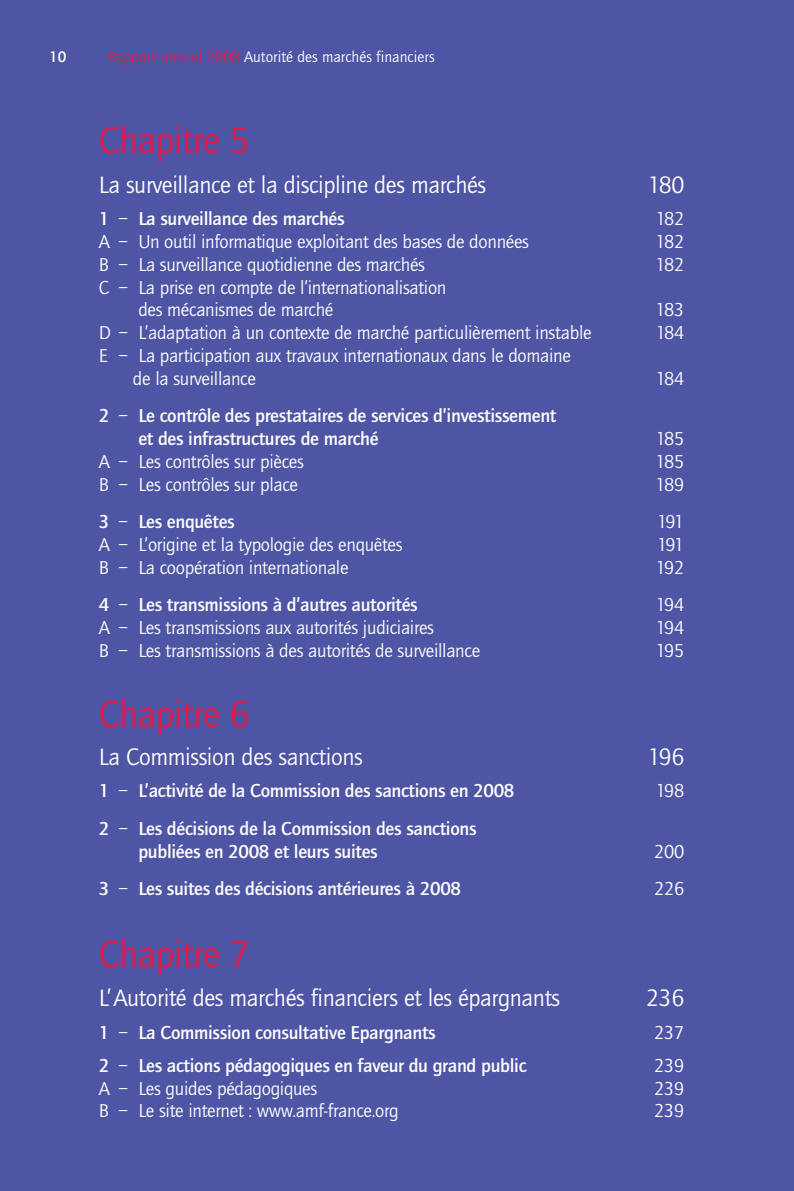
<style>
.page{position:relative;width:794px;height:1191px;background:#fff}
.page>*{position:absolute;margin:0;border:0;box-sizing:border-box;transform-origin:0 0}
.t1{font:38.5px "Quay Sans";letter-spacing:-.015em;color:#e31a47}
.t2{font:24.5px "Quay Sans";letter-spacing:-.015em;color:#fff}
.t3{font:19.25px/22.8px "Quay Sans";letter-spacing:-.015em;color:#fff}
.t4{font:500 19.25px/22.8px "Quay Sans";letter-spacing:-.015em;color:#fff}
.t5{font:15.75px "Quay Sans";color:#fff}
.t6{font:500 15.75px "Quay Sans";color:#fff}
.s1{color:#e31a47}
.s2{font-weight:400}
</style>
<div class="page">
<div style="left:0;top:0;width:793px;height:1191px;background:#4e55a4"></div>
<p class="t6" style="left:49px;top:50px;width:19px">10</p>
<p class="t5" style="left:107px;top:50px;width:328px"><span class="s1">Rapport annuel 2008</span> Autorité des marchés financiers</p>
<h1 class="t1" style="left:99px;top:126px;width:153px">Chapitre 5</h1>
<p class="t2" style="left:99px;top:175px;width:389px">La surveillance et la discipline des marchés</p>
<p class="t2" style="left:648px;top:175px;width:38px">180</p>
<p class="t4" style="left:99px;top:209px;width:247px">1 <span class="s2">–</span> La surveillance des marchés</p>
<p class="t3" style="left:655px;top:209px;width:30px">182</p>
<p class="t3" style="left:99px;top:232px;width:432px">A – Un outil informatique exploitant des bases de données</p>
<p class="t3" style="left:655px;top:232px;width:30px">182</p>
<p class="t3" style="left:99px;top:255px;width:328px">B – La surveillance quotidienne des marchés</p>
<p class="t3" style="left:655px;top:255px;width:30px">182</p>
<p class="t3" style="left:138px;top:277px;width:310px;text-indent:-40px">C – La prise en compte de l’internationalisation des mécanismes de marché</p>
<p class="t3" style="left:655px;top:300px;width:30px">183</p>
<p class="t3" style="left:99px;top:323px;width:494px">D – L’adaptation à un contexte de marché particulièrement instable</p>
<p class="t3" style="left:655px;top:323px;width:30px">184</p>
<p class="t3" style="left:133px;top:346px;width:439px;text-indent:-34px">E – La participation aux travaux internationaux dans le domaine de la surveillance</p>
<p class="t3" style="left:655px;top:368px;width:30px">184</p>
<p class="t4" style="left:138px;top:406px;width:419px;text-indent:-40px">2 <span class="s2">–</span> Le contrôle des prestataires de services d’investissement et des infrastructures de marché</p>
<p class="t3" style="left:655px;top:429px;width:30px">185</p>
<p class="t3" style="left:99px;top:452px;width:207px">A – Les contrôles sur pièces</p>
<p class="t3" style="left:655px;top:452px;width:30px">185</p>
<p class="t3" style="left:99px;top:474px;width:201px">B – Les contrôles sur place</p>
<p class="t3" style="left:655px;top:474px;width:30px">189</p>
<p class="t4" style="left:99px;top:511px;width:137px">3 <span class="s2">–</span> Les enquêtes</p>
<p class="t3" style="left:657px;top:512px;width:29px">191</p>
<p class="t3" style="left:99px;top:535px;width:305px">A – L’origine et la typologie des enquêtes</p>
<p class="t3" style="left:657px;top:535px;width:29px">191</p>
<p class="t3" style="left:99px;top:557px;width:251px">B – La coopération internationale</p>
<p class="t3" style="left:655px;top:557px;width:30px">192</p>
<p class="t4" style="left:99px;top:595px;width:320px">4 <span class="s2">–</span> Les transmissions à d’autres autorités</p>
<p class="t3" style="left:655px;top:595px;width:30px">194</p>
<p class="t3" style="left:99px;top:618px;width:337px">A – Les transmissions aux autorités judiciaires</p>
<p class="t3" style="left:655px;top:618px;width:30px">194</p>
<p class="t3" style="left:99px;top:641px;width:383px">B – Les transmissions à des autorités de surveillance</p>
<p class="t3" style="left:655px;top:641px;width:30px">195</p>
<h1 class="t1" style="left:99px;top:699px;width:153px">Chapitre 6</h1>
<p class="t2" style="left:99px;top:747px;width:266px">La Commission des sanctions</p>
<p class="t2" style="left:648px;top:747px;width:38px">196</p>
<p class="t4" style="left:99px;top:780px;width:417px">1 <span class="s2">–</span> L’activité de la Commission des sanctions en 2008</p>
<p class="t3" style="left:655px;top:781px;width:30px">198</p>
<p class="t4" style="left:138px;top:818px;width:340px;text-indent:-40px">2 <span class="s2">–</span> Les décisions de la Commission des sanctions publiées en 2008 et leurs suites</p>
<p class="t3" style="left:654px;top:841px;width:32px">200</p>
<p class="t4" style="left:99px;top:878px;width:364px">3 <span class="s2">–</span> Les suites des décisions antérieures à 2008</p>
<p class="t3" style="left:654px;top:879px;width:32px">226</p>
<h1 class="t1" style="left:99px;top:939px;width:153px">Chapitre 7</h1>
<p class="t2" style="left:99px;top:989px;width:463px">L’Autorité des marchés financiers et les épargnants</p>
<p class="t2" style="left:646px;top:989px;width:40px">236</p>
<p class="t4" style="left:99px;top:1022px;width:338px">1 <span class="s2">–</span> La Commission consultative Epargnants</p>
<p class="t3" style="left:654px;top:1023px;width:32px">237</p>
<p class="t4" style="left:99px;top:1055px;width:429px">2 <span class="s2">–</span> Les actions pédagogiques en faveur du grand public</p>
<p class="t3" style="left:654px;top:1055px;width:32px">239</p>
<p class="t3" style="left:99px;top:1078px;width:220px">A – Les guides pédagogiques</p>
<p class="t3" style="left:654px;top:1078px;width:32px">239</p>
<p class="t3" style="left:99px;top:1101px;width:301px">B – Le site internet : www.amf-france.org</p>
<p class="t3" style="left:654px;top:1101px;width:32px">239</p>
</div>
